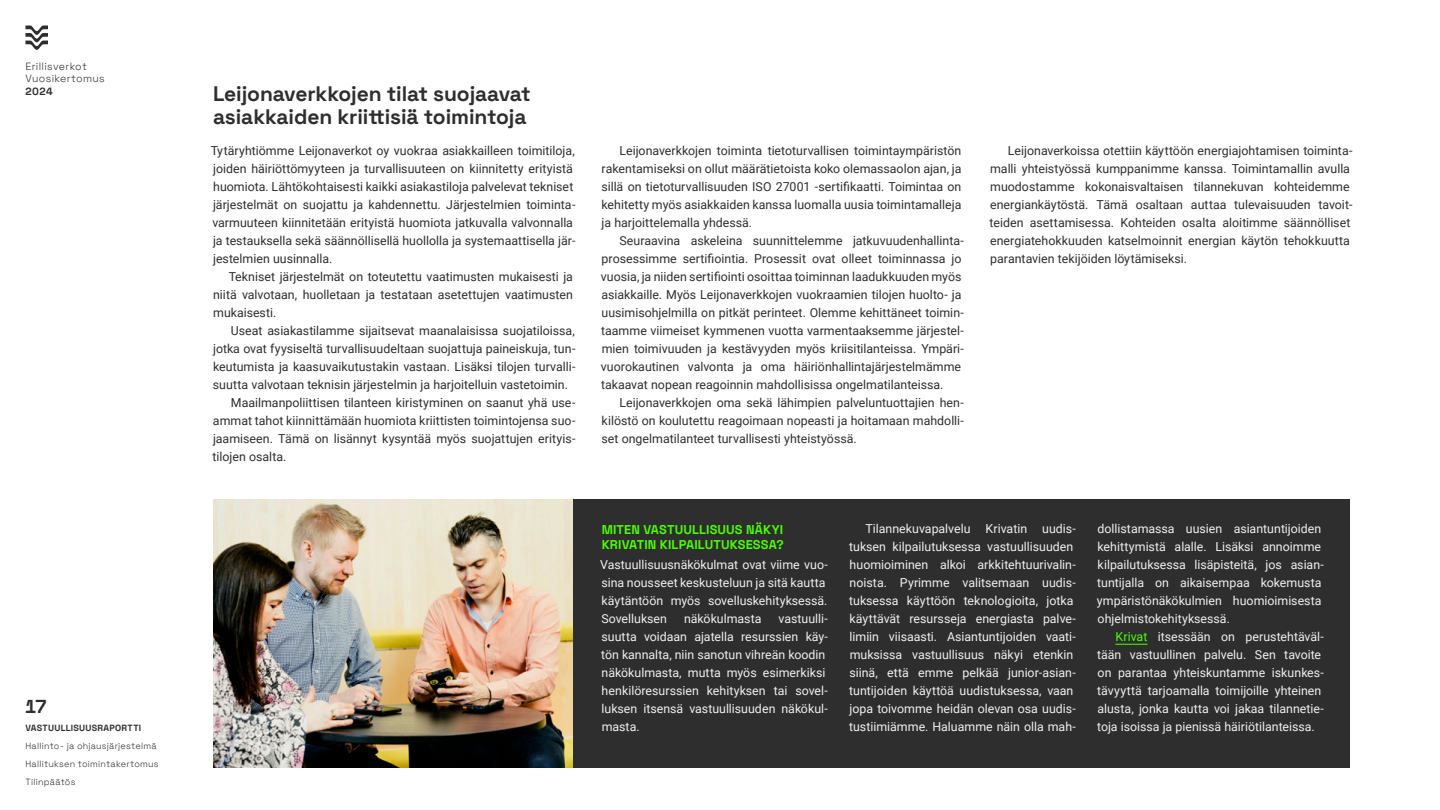
<style>
.page{position:relative;width:1440px;height:810px;background:#fff}
.page>*{position:absolute;margin:0;border:0;box-sizing:border-box;transform-origin:0 0}
.Väliotsikko_pariton{font:700 21px/22.5px "Space Grotesk";letter-spacing:-.005em;color:#2e2e2e}
.t1{font:700 18.75px "Space Grotesk";color:#2e2e2e}
.Taulukko_otsikko_boksi{font:700 12.75px/15px "Space Grotesk";letter-spacing:.01em;color:#49ff00}
.Leipis_toka{font:12.38px/18px "Roboto";color:#2e2e2e;text-align:justify}
.Leipis_toka-2{font:12.38px/18px "Roboto";color:#f0f0f0}
.Leipis_eka{font:12.38px/18px "Roboto";color:#2e2e2e}
.Leipis_eka-2{font:12.38px/18px "Roboto";color:#f0f0f0}
.t2{font:300 10.5px/12px "Space Grotesk";letter-spacing:.03em;color:#2e2e2e}
.t3{font:700 10.5px "Space Grotesk";color:#2e2e2e}
.t4{font:300 9px/18px "Space Grotesk";letter-spacing:.025em;color:#2e2e2e}
.t5{font:700 9px "Space Grotesk";letter-spacing:.03em;color:#2e2e2e}
.s1{color:#49ff00}
</style>
<div class="page">
<svg style="left:25px;top:26px;width:23px;height:24px"></svg>
<div style="left:573px;top:499px;width:777px;height:268px;background:#2e2e2e"></div>
<hr style="left:1115px;top:644px;width:32px;height:1px;background:#49ff00">
<img style="left:213px;top:499px;width:360px;height:268px">
<p class="t2" style="left:26px;top:60px;width:81px">Erillisverkot<br>Vuosikertomus</p>
<p class="t3" style="left:26px;top:83px;width:29px">2024</p>
<h2 class="t1" style="left:25px;top:692px;width:24px">17</h2>
<p class="t5" style="left:26px;top:721px;width:117px">VASTUULLISUUSRAPORTTI</p>
<p class="t4" style="left:26px;top:737px;width:135px">Hallinto- ja ohjausjärjestelmä<br>Hallituksen toimintakertomus<br>Tilinpäätös</p>
<p class="Väliotsikko_pariton" style="left:213px;top:81px;width:319px">Leijonaverkkojen tilat suojaavat asiakkaiden kriittisiä toimintoja</p>
<p class="Leipis_eka" style="left:211px;top:141px;width:366px">Tytäryhtiömme Leijonaverkot oy vuokraa asiakkailleen toimitiloja, joiden häiriöttömyyteen ja turvallisuuteen on kiinnitetty erityistä huomiota. Lähtökohtaisesti kaikki asiakastiloja palvelevat tekniset järjestelmät on suojattu ja kahdennettu. Järjestelmien toiminta&shy;varmuuteen kiinnitetään erityistä huomiota jatkuvalla valvonnalla ja testauksella sekä säännöllisellä huollolla ja systemaattisella jär&shy;jestelmien uusinnalla.</p>
<p class="Leipis_toka" style="left:213px;top:267px;width:361px;text-indent:16px">Tekniset järjestelmät on toteutettu vaatimusten mukaisesti ja niitä valvotaan, huolletaan ja testataan asetettujen vaatimusten mukaisesti.</p>
<p class="Leipis_toka" style="left:213px;top:321px;width:364px;text-indent:18px">Useat asiakastilamme sijaitsevat maanalaisissa suojatiloissa, jotka ovat fyysiseltä turvallisuudeltaan suojattuja paineiskuja, tun&shy;keutumista ja kaasuvaikutustakin vastaan. Lisäksi tilojen turvalli&shy;suutta valvotaan teknisin järjestelmin ja harjoitelluin vastetoimin.</p>
<p class="Leipis_toka" style="left:213px;top:393px;width:364px;text-indent:18px">Maailmanpoliittisen tilanteen kiristyminen on saanut yhä use&shy;ammat tahot kiinnittämään huomiota kriittisten toimintojensa suo&shy;jaamiseen. Tämä on lisännyt kysyntää myös suojattujen erityis&shy;tilojen osalta.</p>
<p class="Leipis_toka" style="left:601px;top:141px;width:362px;text-indent:18px">Leijonaverkkojen toiminta tietoturvallisen toimintaympäristön rakentamiseksi on ollut määrätietoista koko olemassaolon ajan, ja sillä on tietoturvallisuuden ISO 27001 -sertifikaatti. Toimintaa on kehitetty myös asiakkaiden kanssa luomalla uusia toimintamalleja ja harjoittelemalla yhdessä.</p>
<p class="Leipis_toka" style="left:601px;top:231px;width:365px;text-align:left;text-indent:19px">Seuraavina askeleina suunnittelemme jatkuvuudenhallinta&shy;prosessimme sertifiointia. Prosessit ovat olleet toiminnassa jo vuosia, ja niiden sertifiointi osoittaa toiminnan laadukkuuden myös asiakkaille. Myös Leijonaverkkojen vuokraamien tilojen huolto- ja uusimisohjelmilla on pitkät perinteet. Olemme kehittäneet toimin&shy;taamme viimeiset kymmenen vuotta varmentaaksemme järjestel&shy;mien toimivuuden ja kestävyyden myös kriisitilanteissa. Ympäri&shy;vuorokautinen valvonta ja oma häiriönhallintajärjestelmämme takaavat nopean reagoinnin mahdollisissa ongelmatilanteissa.</p>
<p class="Leipis_toka" style="left:601px;top:393px;width:364px;text-indent:18px">Leijonaverkkojen oma sekä lähimpien palveluntuottajien hen&shy;kilöstö on koulutettu reagoimaan nopeasti ja hoitamaan mahdolli&shy;set ongelmatilanteet turvallisesti yhteistyössä.</p>
<p class="Leipis_toka" style="left:990px;top:141px;width:364px;text-align:left;text-indent:18px">Leijonaverkoissa otettiin käyttöön energiajohtamisen toiminta&shy;malli yhteistyössä kumppanimme kanssa. Toimintamallin avulla muodostamme kokonaisvaltaisen tilannekuvan kohteidemme energiankäytöstä. Tämä osaltaan auttaa tulevaisuuden tavoit&shy;teiden asettamisessa. Kohteiden osalta aloitimme säännölliset energiatehokkuuden katselmoinnit energian käytön tehokkuutta parantavien tekijöiden löytämiseksi.</p>
<p class="Taulukko_otsikko_boksi" style="left:602px;top:521px;width:184px">MITEN VASTUULLISUUS NÄKYI<br>KRIVATIN KILPAILUTUKSESSA?</p>
<p class="Leipis_eka-2" style="left:600px;top:555px;width:229px">Vastuullisuusnäkökulmat ovat viime vuo&shy;sina nousseet keskusteluun ja sitä kautta käytäntöön myös sovelluskehityksessä.<br>Sovelluksen</p>
<p class="Leipis_eka-2" style="left:601px;top:609px;width:228px;text-indent:177px">vastuulli&shy;suutta voidaan ajatella resurssien käy&shy;tön kannalta, niin sanotun vihreän koodin näkökulmasta, mutta myös esimerkiksi henkilöresurssien kehityksen tai sovel&shy;luksen itsensä vastuullisuuden näkökul&shy;masta.</p>
<p class="Leipis_eka-2" style="left:684px;top:609px;width:79px">näkökulmasta</p>
<p class="Leipis_toka-2" style="left:849px;top:519px;width:228px;text-indent:16px">Tilannekuvapalvelu Krivatin uudis&shy;tuksen kilpailutuksessa vastuullisuuden huomioiminen alkoi arkkitehtuurivalin&shy;noista. Pyrimme valitsemaan uudis&shy;tuksessa käyttöön teknologioita, jotka käyttävät resursseja energiasta palve&shy;limiin viisaasti. Asiantuntijoiden vaati&shy;muksissa vastuullisuus näkyi etenkin siinä, että emme pelkää junior-asian&shy;tuntijoiden käyttöä uudistuksessa, vaan jopa toivomme heidän olevan osa uudis&shy;tustiimiämme. Haluamme näin olla mah-</p>
<p class="Leipis_toka-2" style="left:1097px;top:519px;width:229px">dollistamassa uusien asiantuntijoiden kehittymistä alalle. Lisäksi annoimme kilpailutuksessa lisäpisteitä, jos asian&shy;tuntijalla on aikaisempaa kokemusta ympäristönäkökulmien huomioimisesta ohjelmistokehityksessä.</p>
<p class="Leipis_toka-2" style="left:1097px;top:627px;width:228px;text-indent:18px"><span class="s1">Krivat</span> itsessään on perustehtäväl&shy;tään vastuullinen palvelu. Sen tavoite on parantaa yhteiskuntamme iskunkes&shy;tävyyttä tarjoamalla toimijoille yhteinen alusta, jonka kautta voi jakaa tilannetie&shy;toja isoissa ja pienissä häiriötilanteissa.</p>
</div>
